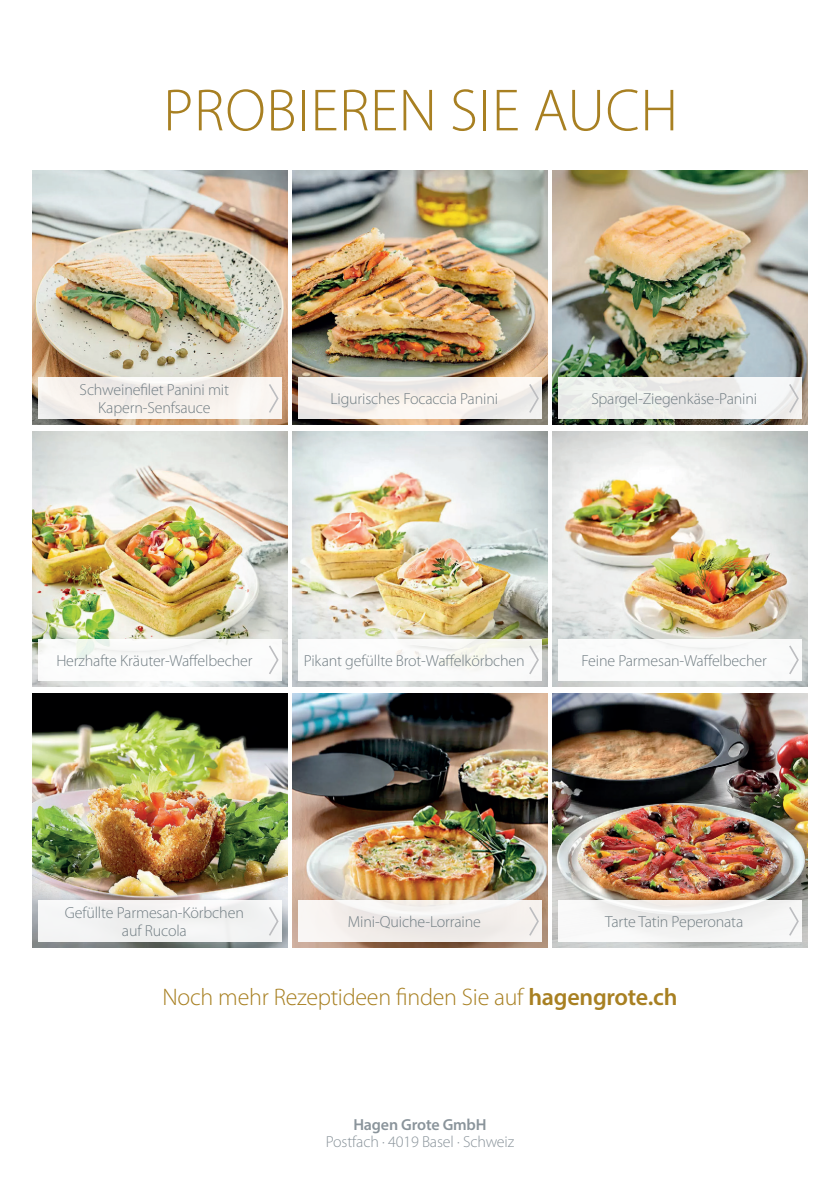
<style>
.page{position:relative;width:840px;height:1191px;background:#fff}
.page>*{position:absolute;margin:0;border:0;box-sizing:border-box;transform-origin:0 0}
.t1{font:300 60px "Myriad Pro";letter-spacing:.01em;color:#a88022}
.t2{font:300 24px "Myriad Pro";letter-spacing:-.01em;color:#a88022}
.t3{font:300 16px/18px "Myriad Pro";letter-spacing:-.01em;color:#717d83;text-align:center}
.t4{font:300 16px "Myriad Pro";letter-spacing:-.01em;color:#8a949b}
.t5{font:600 16px "Myriad Pro";letter-spacing:-.01em;color:#8a949b}
.s1{font-weight:600}
</style>
<div class="page">
<img style="left:33px;top:170px;width:254px;height:255px">
<div style="left:38px;top:378px;width:243px;height:41px;background:#f6f1ec"></div>
<img style="left:33px;top:693px;width:254px;height:254px">
<div style="left:38px;top:900px;width:243px;height:42px;background:#f2f3f3"></div>
<img style="left:292px;top:693px;width:255px;height:254px">
<div style="left:298px;top:900px;width:243px;height:42px;background:#f3efec"></div>
<img style="left:33px;top:431px;width:254px;height:255px">
<div style="left:38px;top:639px;width:243px;height:41px;background:#fff"></div>
<img style="left:552px;top:431px;width:254px;height:255px">
<div style="left:558px;top:639px;width:243px;height:41px;background:#fff"></div>
<img style="left:292px;top:431px;width:255px;height:255px">
<div style="left:298px;top:639px;width:243px;height:41px;background:#fff"></div>
<img style="left:292px;top:170px;width:255px;height:255px">
<svg style="left:298px;top:378px;width:243px;height:41px;fill:#f6f1eb"></svg>
<img style="left:552px;top:693px;width:254px;height:254px">
<div style="left:558px;top:900px;width:243px;height:42px;background:#f4f4f4"></div>
<img style="left:552px;top:170px;width:254px;height:255px">
<div style="left:558px;top:378px;width:243px;height:41px;background:linear-gradient(to right,#e9ebe7,#f1f1f1)"></div>
<svg style="left:269px;top:384px;width:10px;height:29px"></svg>
<svg style="left:527px;top:643px;width:12px;height:32px"></svg>
<svg style="left:527px;top:382px;width:12px;height:33px"></svg>
<svg style="left:787px;top:382px;width:12px;height:33px"></svg>
<svg style="left:269px;top:645px;width:10px;height:29px"></svg>
<svg style="left:789px;top:645px;width:10px;height:30px"></svg>
<svg style="left:269px;top:907px;width:10px;height:29px"></svg>
<svg style="left:529px;top:907px;width:10px;height:29px"></svg>
<svg style="left:789px;top:907px;width:10px;height:29px"></svg>
<h1 class="t1" style="left:163px;top:74px;width:516px">PROBIEREN SIE AUCH</h1>
<p class="t3" style="left:80px;top:381px;width:151px">Schweinefilet Panini mit<br>Kapern-Senfsauce</p>
<p class="t3" style="left:330px;top:390px;width:169px">Ligurisches Focaccia Panini</p>
<p class="t3" style="left:591px;top:390px;width:167px">Spargel-Ziegenkäse-Panini</p>
<p class="t3" style="left:56px;top:651px;width:197px">Herzhafte Kräuter-Waffelbecher</p>
<p class="t3" style="left:304px;top:651px;width:222px">Pikant gefüllte Brot-Waffelkörbchen</p>
<p class="t3" style="left:581px;top:651px;width:187px">Feine Parmesan-Waffelbecher</p>
<p class="t3" style="left:65px;top:904px;width:180px">Gefüllte Parmesan-Körbchen auf Rucola</p>
<p class="t3" style="left:347px;top:913px;width:135px">Mini-Quiche-Lorraine</p>
<p class="t3" style="left:604px;top:913px;width:140px">Tarte Tatin Peperonata</p>
<h2 class="t2" style="left:162px;top:982px;width:516px">Noch mehr Rezeptideen finden Sie auf <span class="s1">hagengrote.ch</span></h2>
<p class="t5" style="left:353px;top:1114px;width:135px">Hagen Grote GmbH</p>
<p class="t4" style="left:325px;top:1131px;width:190px">Postfach · 4019 Basel · Schweiz</p>
</div>
